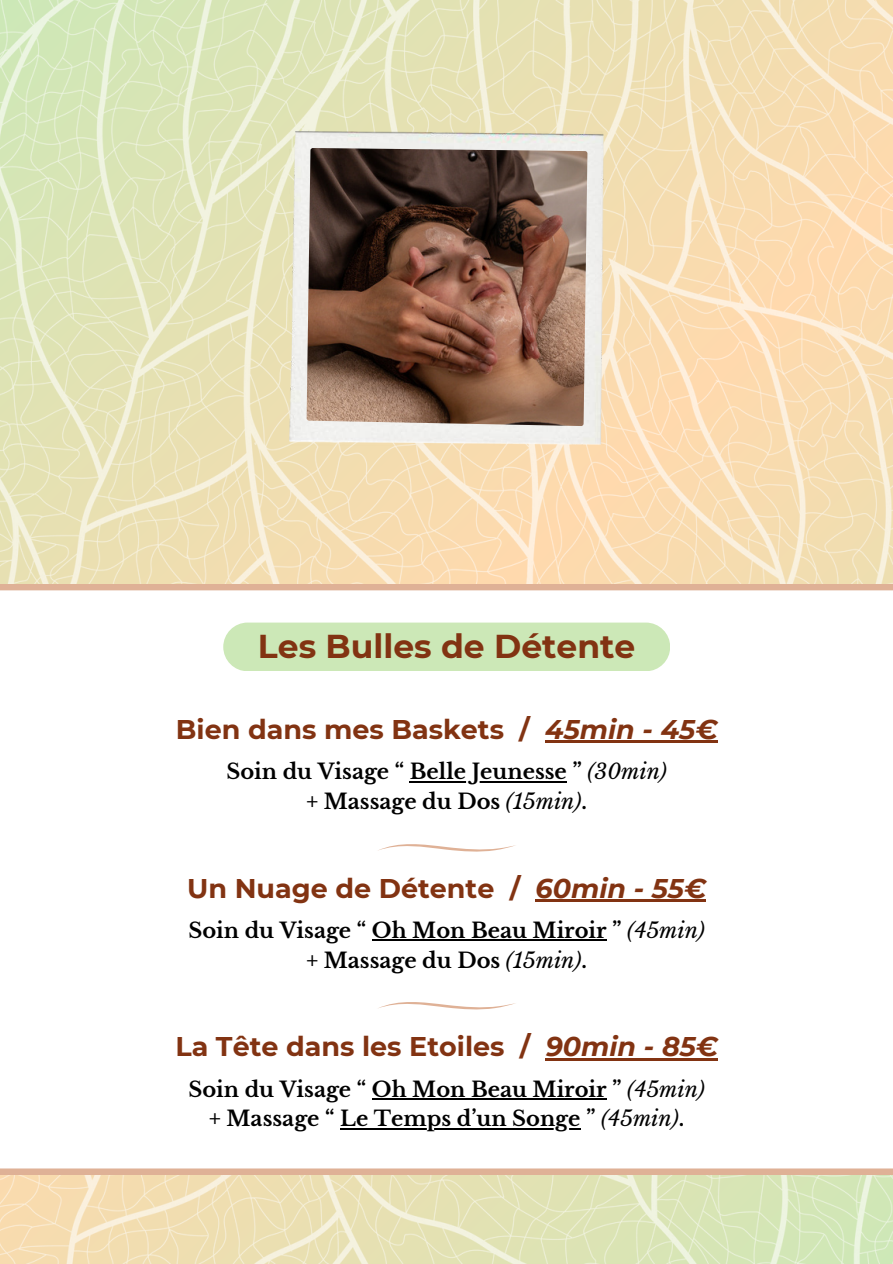
<style>
.page{position:relative;width:893px;height:1264px;background:#fff}
.page>*{position:absolute;margin:0;border:0;box-sizing:border-box;transform-origin:0 0}
.t1{font:700 33px "Montserrat";color:#823312}
.t2{font:700 27px "Montserrat";color:#823312}
.t3{font:700 21px/29.4px "Libre Baskerville";color:#000;text-align:center}
.s1{font-style:italic}
.s2{font-weight:400;font-style:italic}
</style>
<div class="page">
<img style="left:0;top:0;width:892px;height:1263px">
<svg style="left:0;top:584px;width:892px;height:590px"></svg>
<div style="left:223px;top:622px;width:447px;height:49px;background:#cce8b7;border-radius:24px"></div>
<hr style="left:545px;top:740px;width:172px;height:3px;background:#823312">
<hr style="left:410px;top:780px;width:157px;height:2px;background:#000">
<hr style="left:535px;top:899px;width:171px;height:2px;background:#823312">
<hr style="left:372px;top:939px;width:234px;height:2px;background:#000">
<hr style="left:545px;top:1058px;width:173px;height:2px;background:#823312">
<hr style="left:372px;top:1098px;width:234px;height:2px;background:#000">
<hr style="left:340px;top:1127px;width:240px;height:2px;background:#000">
<img style="left:289px;top:131px;width:314px;height:315px">
<img style="left:306px;top:148px;width:281px;height:278px">
<svg style="left:377px;top:998px;width:139px;height:12px"></svg>
<svg style="left:377px;top:840px;width:139px;height:12px"></svg>
<h1 class="t1" style="left:258px;top:622px;width:379px">Les Bulles de Détente</h1>
<p class="t2" style="left:176px;top:709px;width:543px">Bien dans mes Baskets / <span class="s1">45min - 45€</span></p>
<p class="t3" style="left:226px;top:757px;width:442px">Soin du Visage “ Belle Jeunesse ” <span class="s2">(30min) </span>+ Massage du Dos <span class="s2">(15min)</span>.</p>
<p class="t2" style="left:187px;top:868px;width:520px">Un Nuage de Détente / <span class="s1">60min - 55€</span></p>
<p class="t3" style="left:188px;top:916px;width:518px">Soin du Visage “ Oh Mon Beau Miroir ” <span class="s2">(45min) </span>+ Massage du Dos <span class="s2">(15min)</span>.</p>
<p class="t2" style="left:175px;top:1027px;width:544px">La Tête dans les Etoiles / <span class="s1">90min - 85€</span></p>
<p class="t3" style="left:188px;top:1074px;width:518px">Soin du Visage “ Oh Mon Beau Miroir ” <span class="s2">(45min) </span>+ Massage “ Le Temps d’un Songe ” <span class="s2">(45min)</span>.</p>
</div>
